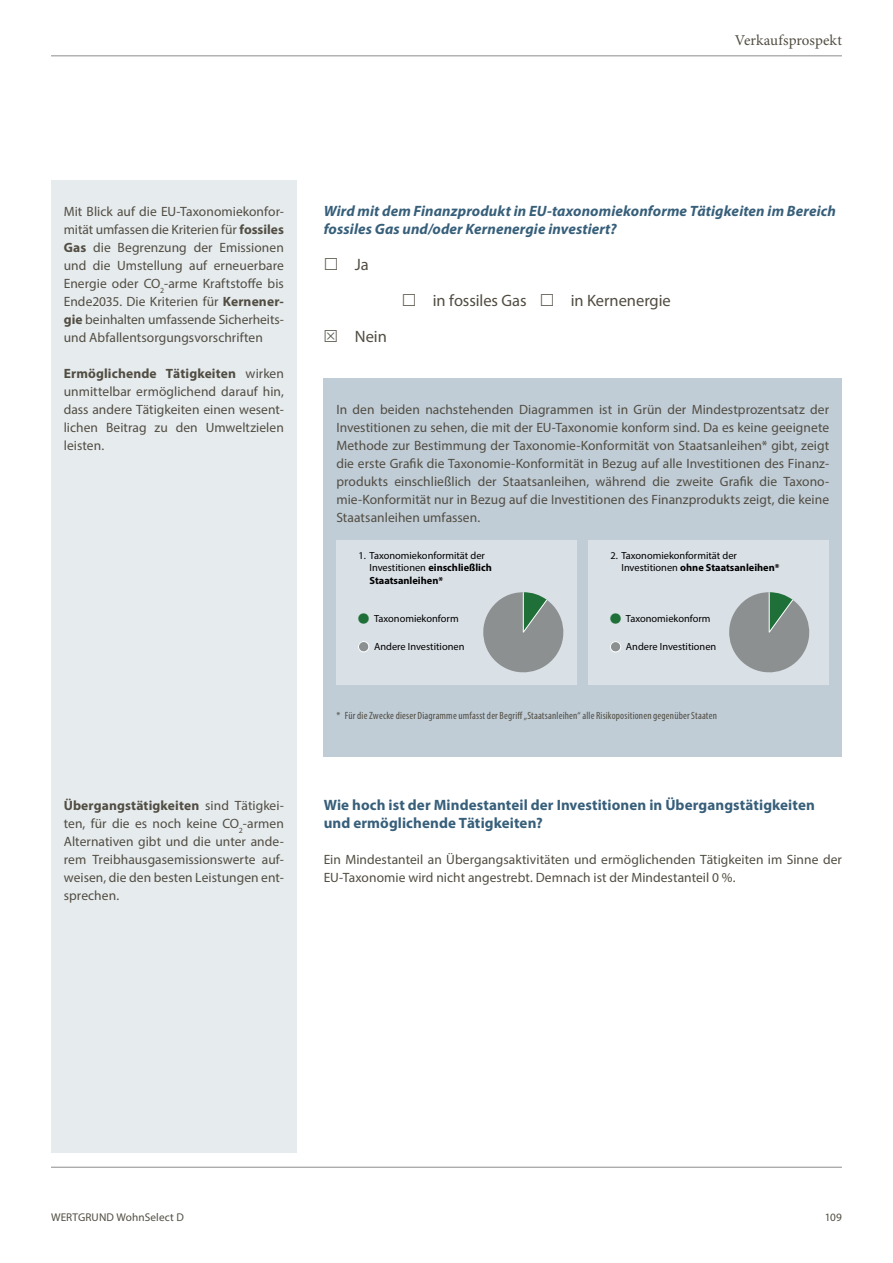
<style>
.page{position:relative;width:893px;height:1263px;background:#fff}
.page>*{position:absolute;margin:0;border:0;box-sizing:border-box;transform-origin:0 0}
.t1{font:16.5px "Myriad Pro";letter-spacing:-.005em;color:#514d42}
.t2{font:italic 700 15px/18px "Myriad Pro";letter-spacing:.01em;color:#375f7a}
.t3{font:700 15px/18px "Myriad Pro";letter-spacing:.005em;color:#375f7a}
.t4{font:15px "Minion Pro";letter-spacing:.005em;color:#514d42}
.t5{font:13.5px/18px "Myriad Pro";letter-spacing:.005em;color:#514d42;text-align:justify}
.t6{font:11.25px "Myriad Pro";letter-spacing:.015em;color:#514d42}
.t7{font:condensed 10.5px "Myriad Pro";letter-spacing:.015em;color:#514d42}
.t8{font:10.35px/12.5px "Myriad Pro";color:#000}
.s1{font-weight:700}
</style>
<div class="page">
<hr style="left:51px;top:1167px;width:791px;height:1px;background:#8f8b8d">
<div style="left:51px;top:180px;width:246px;height:972px;background:#e6ebee"></div>
<div style="left:324px;top:378px;width:518px;height:378px;background:#c0ccd6"></div>
<div style="left:588px;top:540px;width:241px;height:144px;background:#d9e0e6"></div>
<div style="left:336px;top:540px;width:241px;height:144px;background:#d9e0e6"></div>
<div style="left:610px;top:641px;width:11px;height:11px;border:1px solid #fff;border-radius:50%"></div>
<svg style="left:483px;top:592px;width:81px;height:81px"></svg>
<hr style="left:523px;top:592px;width:1px;height:40px;background:#fff">
<svg style="left:729px;top:592px;width:81px;height:81px"></svg>
<hr style="left:769px;top:592px;width:1px;height:40px;background:#fff">
<hr style="left:51px;top:55px;width:791px;height:1px;background:#8f8b8d">
<svg style="left:358px;top:641px;width:11px;height:11px"></svg>
<svg style="left:610px;top:642px;width:11px;height:10px"></svg>
<p class="t4" style="left:735px;top:30px;width:109px">Verkaufsprospekt</p>
<p class="t5" style="left:64px;top:202px;width:222px">Mit Blick auf die EU-Taxonomiekonfor&shy;mität umfassen die Kriterien für <span class="s1">fossiles Gas</span> die Begrenzung der Emissionen und die Umstellung auf erneuerbare Energie oder CO<sub>2</sub>-arme Kraftstoffe bis Ende2035. Die Kriterien für <span class="s1">Kernener&shy;gie</span> beinhalten umfassende Sicherheits&shy;und Abfallentsorgungsvorschriften</p>
<p class="t5" style="left:64px;top:364px;width:222px"><span class="s1">Ermöglichende Tätigkeiten</span> wirken unmittelbar ermöglichend darauf hin, dass andere Tätigkeiten einen wesent&shy;lichen Beitrag zu den Umweltzielen leisten.</p>
<p class="t5" style="left:64px;top:796px;width:222px"><span class="s1">Übergangstätigkeiten</span> sind Tätigkei&shy;ten, für die es noch keine CO<sub>2</sub>-armen Alternativen gibt und die unter ande&shy;rem Treibhausgasemissionswerte auf&shy;weisen, die den besten Leistungen ent&shy;sprechen.</p>
<p class="t2" style="left:324px;top:201px;width:514px">Wird mit dem Finanzprodukt in EU-taxonomiekonforme Tätigkeiten im Bereich fossiles Gas und/oder Kernenergie investiert?</p>
<p class="t1" style="left:355px;top:254px;width:15px">Ja</p>
<p class="t1" style="left:433px;top:290px;width:95px">in fossiles Gas</p>
<p class="t1" style="left:571px;top:290px;width:101px">in Kernenergie</p>
<p class="t1" style="left:355px;top:326px;width:34px">Nein</p>
<p class="t5" style="left:336px;top:400px;width:494px">In den beiden nachstehenden Diagrammen ist in Grün der Mindestprozentsatz der Investitionen zu sehen, die mit der EU-Taxonomie konform sind. Da es keine geeignete Methode zur Bestimmung der Taxonomie-Konformität von Staatsanleihen* gibt, zeigt die erste Grafik die Taxonomie-Konformität in Bezug auf alle Investitionen des Finanz&shy;produkts einschließlich der Staatsanleihen, während die zweite Grafik die Taxono&shy;mie-Konformität nur in Bezug auf die Investitionen des Finanzprodukts zeigt, die keine Staatsanleihen umfassen.</p>
<p class="t8" style="left:369px;top:549px;width:124px;text-indent:-11px">1. Taxonomiekonformität der<br>Investitionen <span class="s1">einschließlich<br>Staatsanleihen*</span></p>
<p class="t8" style="left:621px;top:549px;width:160px;text-indent:-11px">2. Taxonomiekonformität der<br>Investitionen <span class="s1">ohne Staatsanleihen*</span></p>
<p class="t8" style="left:374px;top:612px;width:86px">Taxonomiekonform</p>
<p class="t8" style="left:374px;top:640px;width:92px">Andere Investitionen</p>
<p class="t8" style="left:626px;top:612px;width:86px">Taxonomiekonform</p>
<p class="t8" style="left:626px;top:640px;width:92px">Andere Investitionen</p>
<p class="t7" style="left:336px;top:709px;width:382px">* Für die Zwecke dieser Diagramme umfasst der Begriff „Staatsanleihen“ alle Risikopositionen gegenüber Staaten</p>
<p class="t3" style="left:324px;top:795px;width:493px">Wie hoch ist der Mindestanteil der Investitionen in Übergangstätigkeiten und ermöglichende Tätigkeiten?</p>
<p class="t5" style="left:324px;top:850px;width:520px">Ein Mindestanteil an Übergangsaktivitäten und ermöglichenden Tätigkeiten im Sinne der<br>EU-Taxonomie wird nicht angestrebt. Demnach ist der Mindestanteil 0 %.</p>
<p class="t6" style="left:51px;top:1210px;width:134px">WERTGRUND WohnSelect D</p>
<p class="t6" style="left:825px;top:1210px;width:19px">109</p>
</div>
